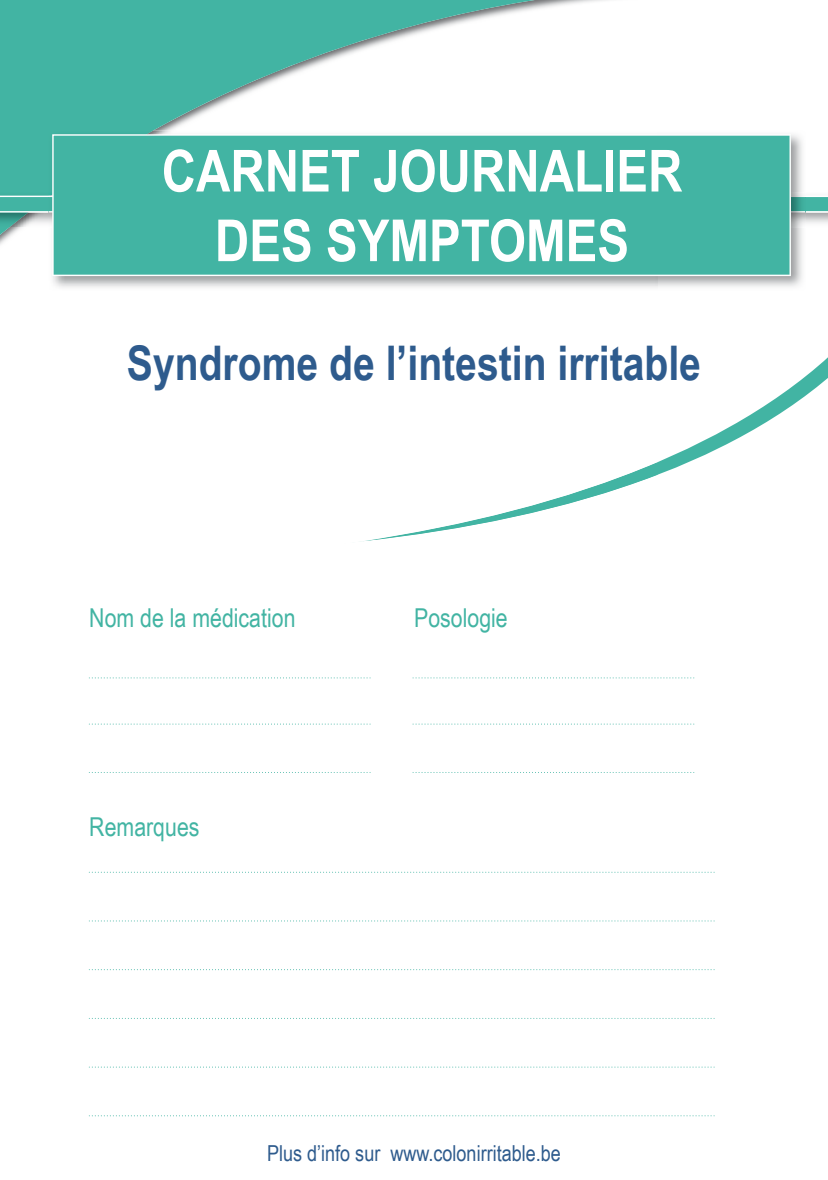
<style>
.page{position:relative;width:828px;height:1180px;background:#fff}
.page>*{position:absolute;margin:0;border:0;box-sizing:border-box;transform-origin:0 0}
.t1{font:700 58px/69.6px "Arial Narrow";color:#fff;text-align:center}
.t2{font:700 47.8px "Arial Narrow";color:#2e5b8d}
.t3{font:26px "Arial Narrow";color:#42b4a3}
.t4{font:22px "Arial Narrow";color:#2e5b8d}
</style>
<div class="page">
<svg style="left:657px;top:357px;width:171px;height:118px"></svg>
<svg style="left:0;top:0;width:652px;height:542px"></svg>
<svg style="left:89px;top:677px;width:281px;height:1px"></svg>
<svg style="left:89px;top:723px;width:281px;height:1px"></svg>
<svg style="left:89px;top:871px;width:623px;height:1px"></svg>
<svg style="left:412px;top:677px;width:282px;height:1px"></svg>
<svg style="left:412px;top:723px;width:282px;height:1px"></svg>
<svg style="left:89px;top:920px;width:625px;height:1px"></svg>
<svg style="left:89px;top:969px;width:625px;height:1px"></svg>
<svg style="left:89px;top:1066px;width:625px;height:1px"></svg>
<svg style="left:89px;top:1115px;width:625px;height:1px"></svg>
<img style="left:0;top:212px;width:48px;height:15px">
<img style="left:153px;top:130px;width:649px;height:62px">
<img style="left:48px;top:130px;width:105px;height:62px">
<svg style="left:0;top:192px;width:828px;height:20px"></svg>
<img style="left:48px;top:196px;width:757px;height:95px">
<div style="left:52px;top:134px;width:739px;height:142px;background:#42b4a3"></div>
<h1 class="t1" style="left:162px;top:136px;width:522px">CARNET JOURNALIER<br>DES SYMPTOMES</h1>
<h2 class="t2" style="left:127px;top:335px;width:575px">Syndrome de l’intestin irritable</h2>
<p class="t3" style="left:89px;top:603px;width:208px">Nom de la médication</p>
<p class="t3" style="left:414px;top:603px;width:95px">Posologie</p>
<p class="t3" style="left:89px;top:811px;width:112px">Remarques</p>
<p class="t4" style="left:267px;top:1140px;width:295px">Plus d’info sur www.colonirritable.be</p>
</div>
